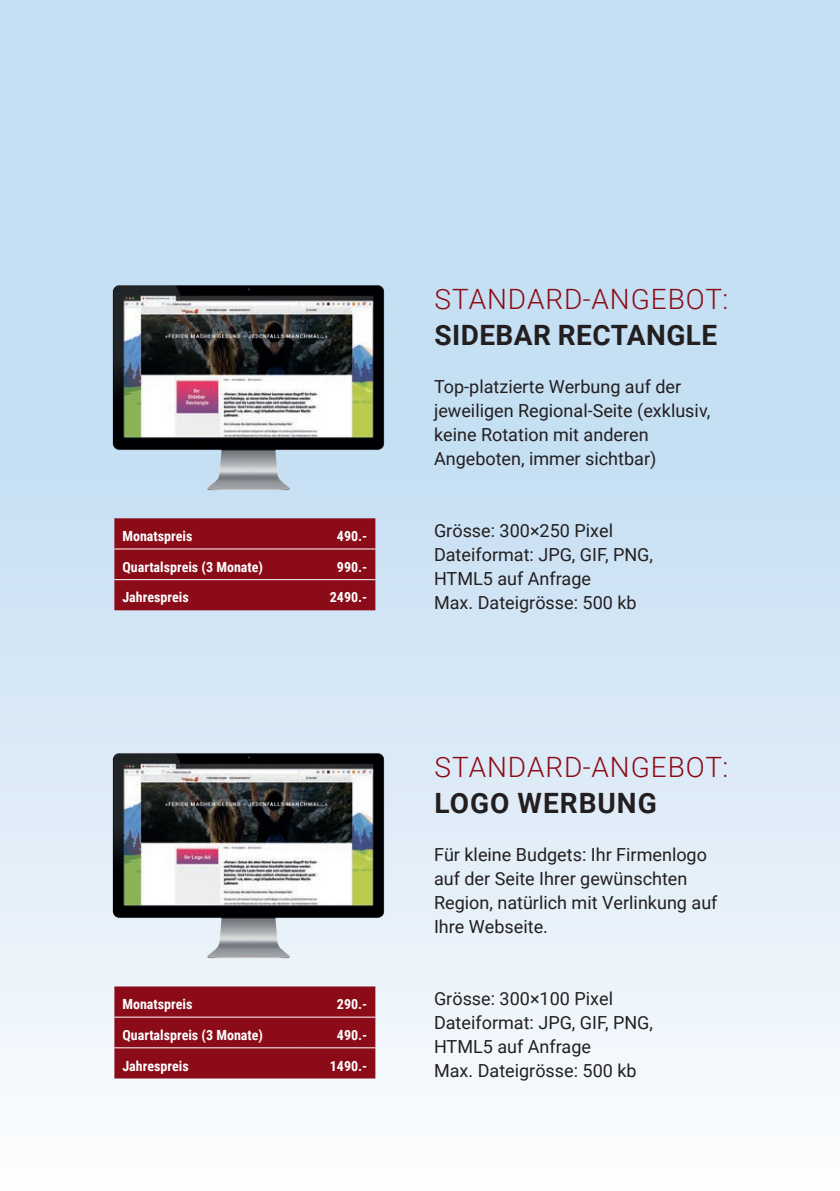
<style>
.page{position:relative;width:840px;height:1191px;background:#fff}
.page>*{position:absolute;margin:0;border:0;box-sizing:border-box;transform-origin:0 0}
.t1{font:300 28px "Roboto";letter-spacing:.035em;color:#8b0c18}
.t2{font:700 28px "Roboto";letter-spacing:.015em;color:#231f20}
.t3{font:700 28px "Roboto";letter-spacing:.035em;color:#231f20}
.t4{font:18px/24px "Roboto";color:#231f20}
.t5{font:700 14px "Roboto Condensed";color:#fff}
</style>
<div class="page">
<div style="left:0;top:0;width:839px;height:1191px;background:linear-gradient(to bottom,#b8d8f0,#f4f8fc)"></div>
<div style="left:114px;top:518px;width:261px;height:92px;background:#8b0c18"></div>
<hr style="left:114px;top:548px;width:188px;height:1px;background:#fff">
<hr style="left:302px;top:548px;width:73px;height:1px;background:#fff">
<hr style="left:114px;top:579px;width:188px;height:1px;background:#fff">
<hr style="left:302px;top:579px;width:73px;height:1px;background:#fff">
<div style="left:114px;top:986px;width:261px;height:92px;background:#8b0c18"></div>
<hr style="left:114px;top:1016px;width:188px;height:1px;background:#fff">
<hr style="left:302px;top:1016px;width:73px;height:1px;background:#fff">
<hr style="left:114px;top:1047px;width:188px;height:1px;background:#fff">
<hr style="left:302px;top:1047px;width:73px;height:1px;background:#fff">
<img style="left:59px;top:266px;width:375px;height:226px">
<img style="left:59px;top:734px;width:375px;height:226px">
<p class="t5" style="left:122px;top:526px;width:71px">Monatspreis</p>
<p class="t5" style="left:337px;top:526px;width:32px">490.-</p>
<p class="t5" style="left:122px;top:557px;width:142px">Quartalspreis (3 Monate)</p>
<p class="t5" style="left:337px;top:557px;width:32px">990.-</p>
<p class="t5" style="left:122px;top:587px;width:68px">Jahrespreis</p>
<p class="t5" style="left:329px;top:587px;width:39px">2490.-</p>
<p class="t5" style="left:122px;top:994px;width:71px">Monatspreis</p>
<p class="t5" style="left:337px;top:994px;width:32px">290.-</p>
<p class="t5" style="left:122px;top:1025px;width:142px">Quartalspreis (3 Monate)</p>
<p class="t5" style="left:337px;top:1025px;width:32px">490.-</p>
<p class="t5" style="left:122px;top:1055px;width:68px">Jahrespreis</p>
<p class="t5" style="left:329px;top:1055px;width:39px">1490.-</p>
<h1 class="t1" style="left:434px;top:279px;width:295px">STANDARD-ANGEBOT:</h1>
<h1 class="t2" style="left:434px;top:315px;width:284px">SIDEBAR RECTANGLE</h1>
<p class="t4" style="left:434px;top:374px;width:277px">Top-platzierte Werbung auf der jeweiligen Regional-Seite (exklusiv, keine Rotation mit anderen<br>Angeboten, immer sichtbar)</p>
<p class="t4" style="left:434px;top:518px;width:220px">Grösse: 300×250 Pixel<br>Dateiformat: JPG, GIF, PNG,<br>HTML5 auf Anfrage<br>Max. Dateigrösse: 500 kb</p>
<h1 class="t1" style="left:434px;top:747px;width:295px">STANDARD-ANGEBOT:</h1>
<h1 class="t3" style="left:434px;top:783px;width:224px">LOGO WERBUNG</h1>
<p class="t4" style="left:434px;top:842px;width:285px">Für kleine Budgets: Ihr Firmenlogo auf der Seite Ihrer gewünschten<br>Region, natürlich mit Verlinkung auf<br>Ihre Webseite.</p>
<p class="t4" style="left:434px;top:986px;width:220px">Grösse: 300×100 Pixel<br>Dateiformat: JPG, GIF, PNG,<br>HTML5 auf Anfrage<br>Max. Dateigrösse: 500 kb</p>
</div>
